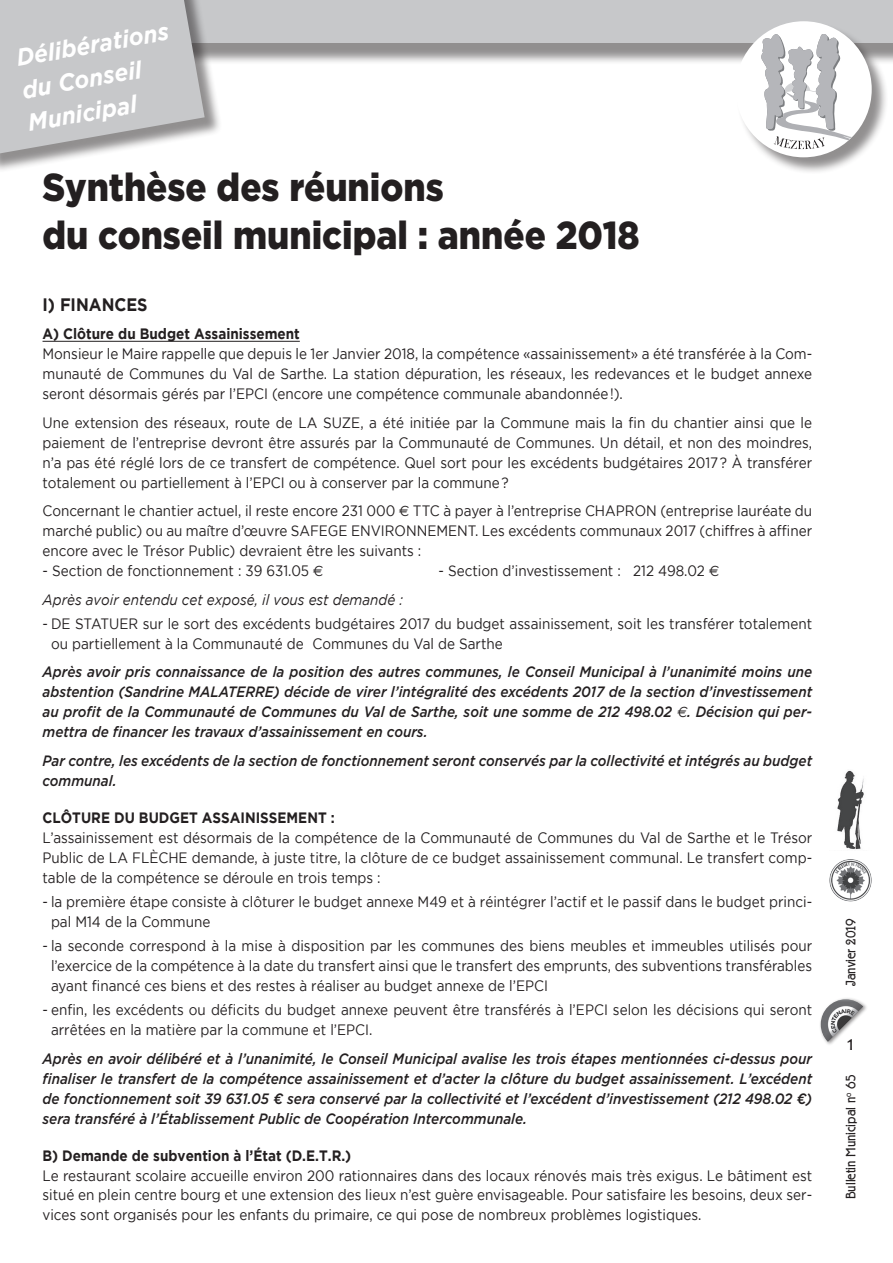
<style>
.page{position:relative;width:893px;height:1263px;background:#fff}
.page>*{position:absolute;margin:0;border:0;box-sizing:border-box;transform-origin:0 0}
.Gros_titre{font:900 39px/48px "Gotham";color:#231f20;scale:.9 1}
.t1{font:italic 700 24px/33px "Gotham";color:#fff;scale:.95 1}
.t2{font:21px "Candara";color:#231f20}
.Titre{font:700 18px "Gotham";color:#231f20;scale:.9 1}
.Texte{font:15px/20px "Gotham";color:#231f20;text-align:justify;scale:.9 1}
.Texte-2{font:italic 500 15px/20px "Gotham";color:#231f20;text-align:justify;scale:.9 1}
.Titre-2{font:700 15px "Gotham";color:#231f20;scale:.9 1}
.Texte-3{font:italic 15px "Gotham";color:#231f20;scale:.9 1}
.Texte-4{font:700 15px "Gotham";color:#231f20;scale:.9 1}
.t3{font:300 13.5px "Berliner Grotesk";color:#231f20}
.s1{font-family:"Euro Sans"}
.s2{font-family:"Euro Sans";font-weight:400}
</style>
<div class="page">
<div style="left:0;top:0;width:893px;height:66px;background:#231f20;opacity:.5"></div>
<div style="left:0;top:0;width:893px;height:43px;background:#c7c8ca"></div>
<div style="left:736px;top:22px;width:153px;height:152px;background:#231f20;opacity:.5"></div>
<div style="left:736px;top:21px;width:136px;height:136px;background:#fff;border-radius:50%"></div>
<svg style="left:761px;top:34px;width:111px;height:115px"></svg>
<img style="left:829px;top:859px;width:43px;height:42px;border-radius:21px">
<img style="left:837px;top:770px;width:27px;height:80px">
<div style="left:819px;top:997px;width:49px;height:49px;background:#231f20;opacity:.5"></div>
<img style="left:821px;top:999px;width:42px;height:43px">
<div style="left:0;top:0;width:223px;height:174px;background:#231f20;opacity:.5"></div>
<svg style="left:0;top:0;width:205px;height:153px"></svg>
<hr style="left:43px;top:341px;width:257px;height:1px;background:#231f20">
<p class="t1" style="left:14px;top:41px;width:164px;rotate:-10deg">Délibérations du Conseil<br>Municipal</p>
<p class="Gros_titre" style="left:43px;top:163px;width:665px">Synthèse des réunions<br>du conseil municipal : année 2018</p>
<p class="Titre" style="left:43px;top:294px;width:118px">I) FINANCES</p>
<p class="Texte-4" style="left:43px;top:325px;width:287px">A) Clôture du Budget Assainissement</p>
<p class="Texte" style="left:43px;top:344px;width:857px">Monsieur le Maire rappelle que depuis le 1er Janvier 2018, la compétence «assainissement» a été transférée à la Com&shy;munauté de Communes du Val de Sarthe. La station dépuration, les réseaux, les redevances et le budget annexe seront désormais gérés par l’EPCI (encore une compétence communale abandonnée!).</p>
<p class="Texte" style="left:43px;top:412px;width:857px">Une extension des réseaux, route de LA SUZE, a été initiée par la Commune mais la fin du chantier ainsi que le paiement de l’entreprise devront être assurés par la Communauté de Communes. Un détail, et non des moindres, n’a pas été réglé lors de ce transfert de compétence. Quel sort pour les excédents budgétaires 2017? À transférer totalement ou partiellement à l’EPCI ou à conserver par la commune?</p>
<p class="Texte" style="left:43px;top:501px;width:857px">Concernant le chantier actuel, il reste encore 231 000 <span class="s1">€</span> TTC à payer à l’entreprise CHAPRON (entreprise lauréate du marché public) ou au maître d’œuvre SAFEGE ENVIRONNEMENT. Les excédents communaux 2017 (chiffres à affiner encore avec le Trésor Public) devraient être les suivants :</p>
<p class="Texte" style="left:43px;top:560px;width:314px">- Section de fonctionnement : 39 631.05 <span class="s1">€</span></p>
<p class="Texte" style="left:439px;top:560px;width:313px">- Section d’investissement : 212 498.02 <span class="s1">€</span></p>
<p class="Texte-3" style="left:43px;top:591px;width:402px">Après avoir entendu cet exposé, il vous est demandé :</p>
<p class="Texte" style="left:51px;top:613px;width:847px;text-indent:-9px">- DE STATUER sur le sort des excédents budgétaires 2017 du budget assainissement, soit les transférer totalement ou partiellement à la Communauté de Communes du Val de Sarthe</p>
<p class="Texte-2" style="left:43px;top:662px;width:857px">Après avoir pris connaissance de la position des autres communes, le Conseil Municipal à l’unanimité moins une abstention (Sandrine MALATERRE) décide de virer l’intégralité des excédents 2017 de la section d’investissement au profit de la Communauté de Communes du Val de Sarthe, soit une somme de 212 498.02 <span class="s2">€</span>. Décision qui per&shy;mettra de financer les travaux d’assainissement en cours.</p>
<p class="Texte-2" style="left:43px;top:750px;width:857px">Par contre, les excédents de la section de fonctionnement seront conservés par la collectivité et intégrés au budget communal.</p>
<p class="Titre-2" style="left:43px;top:809px;width:326px">CLÔTURE DU BUDGET ASSAINISSEMENT :</p>
<p class="Texte" style="left:43px;top:827px;width:857px">L’assainissement est désormais de la compétence de la Communauté de Communes du Val de Sarthe et le Trésor Public de LA FLÈCHE demande, à juste titre, la clôture de ce budget assainissement communal. Le transfert comp&shy;table de la compétence se déroule en trois temps :</p>
<p class="Texte" style="left:51px;top:891px;width:847px;text-indent:-9px">- la première étape consiste à clôturer le budget annexe M49 et à réintégrer l’actif et le passif dans le budget princi&shy;pal M14 de la Commune</p>
<p class="Texte" style="left:51px;top:935px;width:847px;text-indent:-9px">- la seconde correspond à la mise à disposition par les communes des biens meubles et immeubles utilisés pour l’exercice de la compétence à la date du transfert ainsi que le transfert des emprunts, des subventions transférables ayant financé ces biens et des restes à réaliser au budget annexe de l’EPCI</p>
<p class="Texte" style="left:51px;top:1000px;width:847px;text-indent:-9px">- enfin, les excédents ou déficits du budget annexe peuvent être transférés à l’EPCI selon les décisions qui seront arrêtées en la matière par la commune et l’EPCI.</p>
<p class="Texte-2" style="left:43px;top:1048px;width:857px">Après en avoir délibéré et à l’unanimité, le Conseil Municipal avalise les trois étapes mentionnées ci-dessus pour finaliser le transfert de la compétence assainissement et d’acter la clôture du budget assainissement. L’excédent de fonctionnement soit 39 631.05 € sera conservé par la collectivité et l’excédent d’investissement (212 498.02 €) sera transféré à l’Établissement Public de Coopération Intercommunale.</p>
<p class="Titre-2" style="left:43px;top:1146px;width:345px">B) Demande de subvention à l’État (D.E.T.R.)</p>
<p class="Texte" style="left:43px;top:1165px;width:857px">Le restaurant scolaire accueille environ 200 rationnaires dans des locaux rénovés mais très exigus. Le bâtiment est situé en plein centre bourg et une extension des lieux n’est guère envisageable. Pour satisfaire les besoins, deux ser&shy;vices sont organisés pour les enfants du primaire, ce qui pose de nombreux problèmes logistiques.</p>
<p class="t3" style="left:843px;top:986px;width:69px;rotate:-90deg">Janvier 2019</p>
<p class="t2" style="left:847px;top:1031px;width:9px">1</p>
<p class="t3" style="left:843px;top:1199px;width:126px;rotate:-90deg">Bulletin Municipal n<sup>o</sup> 65</p>
</div>
